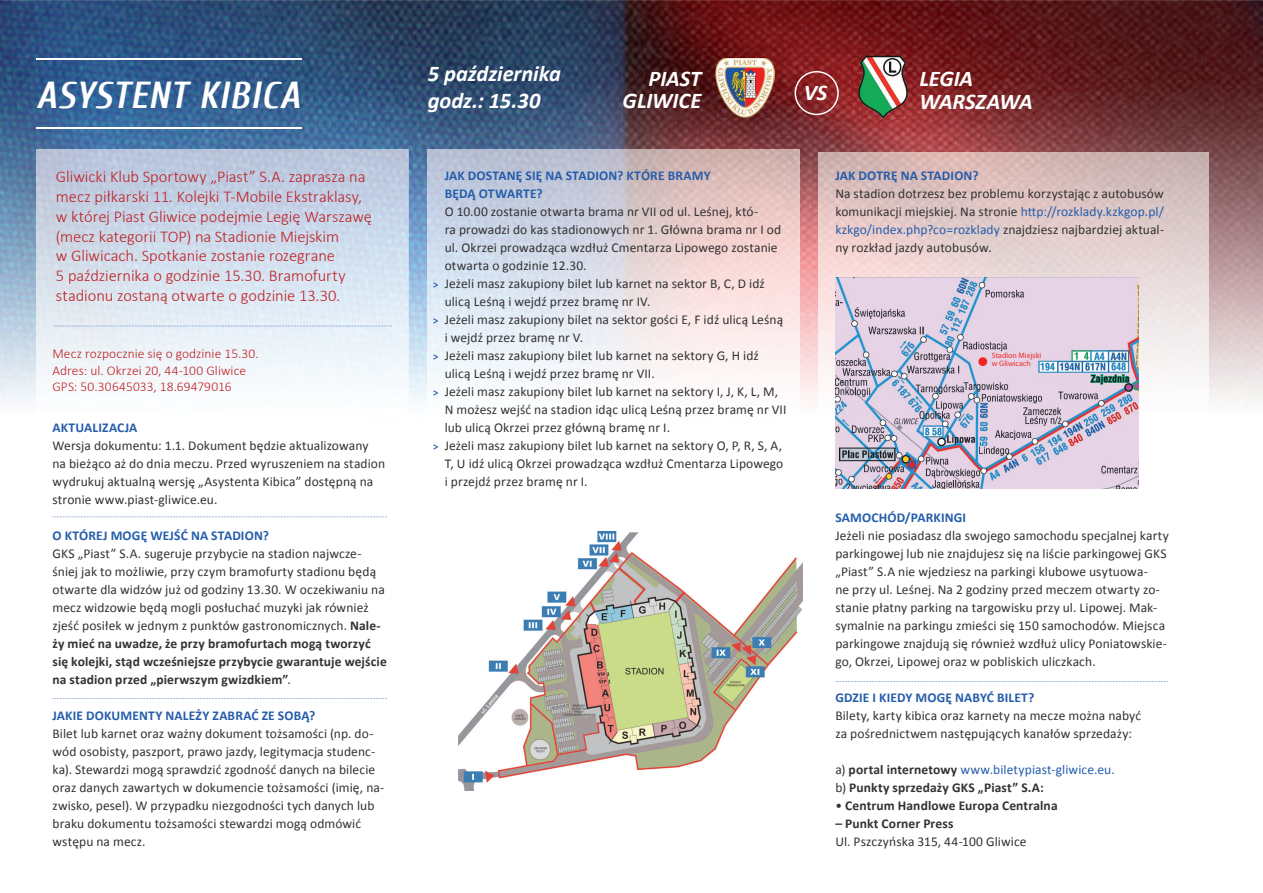
<style>
.page{position:relative;width:1263px;height:893px;background:#fff}
.page>*{position:absolute;margin:0;border:0;box-sizing:border-box;transform-origin:0 0}
.t1{font:italic 700 37.5px "Cuprum";letter-spacing:.02em;color:#fff}
.t2{font:italic 700 22.5px/22.5px "Calibri";letter-spacing:-.005em;color:#fff}
.t3{font:300 16.5px/19.8px "Calibri";letter-spacing:-.005em;color:#be2024}
.t4{font:13.5px/18px "Calibri";letter-spacing:.005em;color:#333233}
.t5{font:700 13.5px/18px "Calibri";letter-spacing:.01em;color:#255dab}
.t6{font:700 13.5px/18px "Calibri";letter-spacing:.01em;color:#333233}
.t7{font:300 13.5px/16.2px "Calibri";letter-spacing:.005em;color:#be2024}
.t8{font:700 10.5px "Calibri";color:#255dab}
.t9{font:7.8px/7.8px "Myriad Pro";color:#ee2a23}
.s1{font-weight:700}
.s2{color:#255dab}
.s3{font-weight:400}
.s4{font-weight:400;color:#255dab}
</style>
<div class="page">
<img style="left:0;top:0;width:1263px;height:781px">
<img style="left:36px;top:149px;width:372px;height:626px">
<img style="left:36px;top:149px;width:353px;height:366px">
<img style="left:428px;top:149px;width:372px;height:626px">
<img style="left:428px;top:149px;width:352px;height:366px">
<img style="left:818px;top:152px;width:391px;height:626px">
<img style="left:818px;top:152px;width:353px;height:366px">
<img style="left:715px;top:58px;width:59px;height:59px">
<hr style="left:36px;top:127px;width:266px;height:2px;background:#fff">
<hr style="left:36px;top:59px;width:266px;height:1px;background:#fff">
<img style="left:459px;top:531px;width:343px;height:260px">
<svg style="left:52px;top:516px;width:335px;height:1px"></svg>
<svg style="left:52px;top:698px;width:335px;height:1px"></svg>
<img style="left:851px;top:55px;width:64px;height:64px">
<img style="left:836px;top:277px;width:303px;height:211px">
<div style="left:978px;top:357px;width:9px;height:9px;background:#ee2a23;border-radius:50%"></div>
<svg style="left:836px;top:681px;width:332px;height:1px"></svg>
<svg style="left:54px;top:326px;width:338px;height:1px"></svg>
<svg style="left:794px;top:71px;width:45px;height:44px;background:#95383b"></svg>
<h1 class="t1" style="left:36px;top:74px;width:265px">ASYSTENT KIBICA</h1>
<p class="t3" style="left:56px;top:167px;width:318px">Gliwicki Klub Sportowy „Piast” S.A. zaprasza na mecz piłkarski 11. Kolejki T-Mobile Ekstraklasy, w której Piast Gliwice podejmie Legię Warszawę (mecz kategorii TOP) na Stadionie Miejskim<br>w Gliwicach. Spotkanie zostanie rozegrane<br>5 października o godzinie 15.30. Bramofurty stadionu zostaną otwarte o godzinie 13.30.</p>
<p class="t7" style="left:52px;top:346px;width:208px">Mecz rozpocznie się o godzinie 15.30.<br>Adres: ul. Okrzei 20, 44-100 Gliwice<br>GPS: 50.30645033, 18.69479016</p>
<p class="t5" style="left:52px;top:419px;width:86px">AKTUALIZACJA</p>
<p class="t4" style="left:52px;top:437px;width:334px">Wersja dokumentu: 1.1. Dokument będzie aktualizowany na bieżąco aż do dnia meczu. Przed wyruszeniem na stadion wydrukuj aktualną wersję „Asystenta Kibica” dostępną na stronie www.piast-gliwice.eu.</p>
<p class="t5" style="left:52px;top:526px;width:218px">O KTÓREJ MOGĘ WEJŚĆ NA STADION?</p>
<p class="t4" style="left:52px;top:545px;width:336px">GKS „Piast” S.A. sugeruje przybycie na stadion najwcze&shy;śniej jak to możliwie, przy czym bramofurty stadionu będą otwarte dla widzów już od godziny 13.30. W oczekiwaniu na mecz widzowie będą mogli posłuchać muzyki jak również zjeść posiłek w jednym z punktów gastronomicznych. <span class="s1">Nale&shy;ży mieć na uwadze, że przy bramofurtach mogą tworzyć się kolejki, stąd wcześniejsze przybycie gwarantuje wejście na stadion przed „pierwszym gwizdkiem”</span>.</p>
<p class="t5" style="left:52px;top:706px;width:265px">JAKIE DOKUMENTY NALEŻY ZABRAĆ ZE SOBĄ?</p>
<p class="t4" style="left:52px;top:725px;width:333px">Bilet lub karnet oraz ważny dokument tożsamości (np. do&shy;wód osobisty, paszport, prawo jazdy, legitymacja studenc&shy;ka). Stewardzi mogą sprawdzić zgodność danych na bilecie oraz danych zawartych w dokumencie tożsamości (imię, na&shy;zwisko, pesel). W przypadku niezgodności tych danych lub braku dokumentu tożsamości stewardzi mogą odmówić wstępu na mecz.</p>
<h2 class="t2" style="left:428px;top:60px;width:135px;line-height:27px">5 października godz.: 15.30</h2>
<h2 class="t2" style="left:623px;top:67px;width:80px;text-align:right">PIAST<br>GLIWICE</h2>
<h2 class="t2" style="left:919px;top:67px;width:115px">LEGIA<br>WARSZAWA</h2>
<h2 class="t2" style="left:804px;top:81px;width:25px">VS</h2>
<p class="t5" style="left:445px;top:166px;width:267px">JAK DOSTANĘ SIĘ NA STADION? KTÓRE BRAMY<br>BĘDĄ OTWARTE?</p>
<p class="t4" style="left:445px;top:202px;width:343px">O 10.00 zostanie otwarta brama nr VII od ul. Leśnej, któ-<br>ra prowadzi do kas stadionowych nr 1. Główna brama nr I od ul. Okrzei prowadząca wzdłuż Cmentarza Lipowego zostanie otwarta o godzinie 12.30.<br>Jeżeli masz zakupiony bilet lub karnet na sektor B, C, D idź ulicą Leśną i wejdź przez bramę nr IV.<br>Jeżeli masz zakupiony bilet na sektor gości E, F idź ulicą Leśną i wejdź przez bramę nr V.<br>Jeżeli masz zakupiony bilet lub karnet na sektory G, H idź ulicą Leśną i wejdź przez bramę nr VII.<br>Jeżeli masz zakupiony bilet lub karnet na sektory I, J, K, L, M, N możesz wejść na stadion idąc ulicą Leśną przez bramę nr VII lub ulicą Okrzei przez główną bramę nr I.<br>Jeżeli masz zakupiony bilet lub karnet na sektory O, P, R, S, A, T, U idź ulicą Okrzei prowadząca wzdłuż Cmentarza Lipowego i przejdź przez bramę nr I.</p>
<p class="t8" style="left:433px;top:278px;width:7px">&gt;</p>
<p class="t8" style="left:433px;top:314px;width:7px">&gt;</p>
<p class="t8" style="left:433px;top:350px;width:7px">&gt;</p>
<p class="t8" style="left:433px;top:386px;width:7px">&gt;</p>
<p class="t8" style="left:433px;top:440px;width:7px">&gt;</p>
<p class="t5" style="left:835px;top:167px;width:145px">JAK DOTRĘ NA STADION?</p>
<p class="t4" style="left:835px;top:185px;width:330px;text-align:justify">Na stadion dotrzesz bez problemu korzystając z autobusów komunikacji miejskiej. Na stronie <span class="s2">http://rozklady.kzkgop.pl/ kzkgo/index.php?co=rozklady</span> znajdziesz najbardziej aktual&shy;ny rozkład jazdy autobusów.</p>
<p class="t9" style="left:992px;top:352px;width:51px">Stadion Miejski w Gliwicach</p>
<p class="t5" style="left:835px;top:508px;width:132px">SAMOCHÓD/PARKINGI</p>
<p class="t4" style="left:835px;top:527px;width:335px">Jeżeli nie posiadasz dla swojego samochodu specjalnej karty parkingowej lub nie znajdujesz się na liście parkingowej GKS „Piast” S.A nie wjedziesz na parkingi klubowe usytuowa-<br>ne przy ul. Leśnej. Na 2 godziny przed meczem otwarty zo&shy;stanie płatny parking na targowisku przy ul. Lipowej. Mak&shy;symalnie na parkingu zmieści się 150 samochodów. Miejsca parkingowe znajdują się również wzdłuż ulicy Poniatowskie&shy;go, Okrzei, Lipowej oraz w pobliskich uliczkach.</p>
<p class="t5" style="left:835px;top:688px;width:201px">GDZIE I KIEDY MOGĘ NABYĆ BILET?</p>
<p class="t4" style="left:835px;top:707px;width:307px">Bilety, karty kibica oraz karnety na mecze można nabyć za pośrednictwem następujących kanałów sprzedaży:</p>
<p class="t6" style="left:835px;top:760px;width:281px"><span class="s3">a)</span> portal internetowy <span class="s4">www.biletypiast-gliwice.eu. </span><span class="s3">b)</span> Punkty sprzedaży GKS „Piast” S.A:</p>
<p class="t6" style="left:835px;top:796px;width:224px"><span class="s3">•</span> Centrum Handlowe Europa Centralna</p>
<p class="t6" style="left:835px;top:814px;width:120px">– Punkt Corner Press</p>
<p class="t4" style="left:835px;top:832px;width:193px">Ul. Pszczyńska 315, 44-100 Gliwice</p>
</div>
